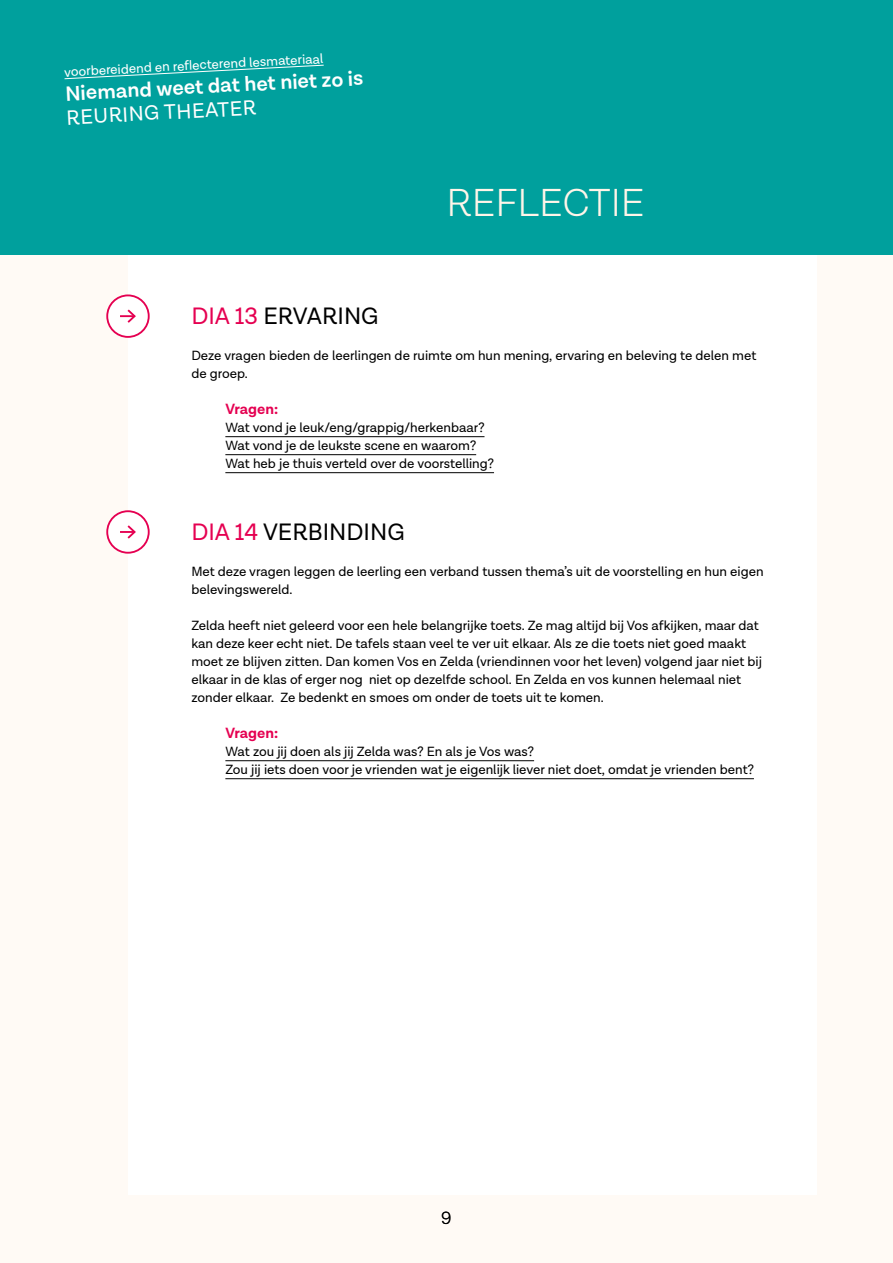
<style>
.page{position:relative;width:893px;height:1263px;background:#fff}
.page>*{position:absolute;margin:0;border:0;box-sizing:border-box;transform-origin:0 0}
.t1{font:300 39.75px "Lota Grotesque";color:#fff5e9}
.t2{font:24px "Lota Grotesque";color:#000}
.t3{font:600 21px "Lota Grotesque";color:#fff}
.t4{font:21px "Lota Grotesque";color:#fff}
.t5{font:300 18px "Lota Grotesque";color:#000}
.t6{font:700 15px "Lota Grotesque";color:#e50051}
.t7{font:13.5px/18px "Lota Grotesque";color:#000}
.t8{font:13.5px "Lota Grotesque";color:#fff}
.s1{color:#e50051}
</style>
<div class="page">
<div style="left:0;top:0;width:893px;height:255px;background:#00a09d"></div>
<div style="left:0;top:255px;width:893px;height:1008px;background:#fffaf5"></div>
<div style="left:128px;top:255px;width:688px;height:940px;background:#fff"></div>
<svg style="left:64px;top:65px;width:260px;height:14px"></svg>
<hr style="left:225px;top:436px;width:259px;height:1px;background:#000">
<hr style="left:225px;top:454px;width:251px;height:1px;background:#000">
<hr style="left:225px;top:472px;width:269px;height:1px;background:#000">
<hr style="left:225px;top:760px;width:309px;height:1px;background:#000">
<hr style="left:225px;top:778px;width:529px;height:1px;background:#000">
<div style="left:107px;top:295px;width:42px;height:42px;background:#fff;border-radius:50%"></div>
<div style="left:106px;top:294px;width:44px;height:44px;border:2px solid #e50051;border-radius:50%"></div>
<svg style="left:120px;top:309px;width:16px;height:14px"></svg>
<div style="left:107px;top:511px;width:42px;height:42px;background:#fff;border-radius:50%"></div>
<div style="left:106px;top:510px;width:44px;height:44px;border:2px solid #e50051;border-radius:50%"></div>
<svg style="left:120px;top:525px;width:16px;height:14px"></svg>
<p class="t8" style="left:64px;top:65px;width:261px;rotate:-3deg">voorbereidend en refl ecterend lesmateriaal</p>
<h3 class="t3" style="left:65px;top:82px;width:300px;rotate:-3deg">Niemand weet dat het niet zo is</h3>
<h3 class="t4" style="left:66px;top:106px;width:191px;rotate:-3deg">REURING THEATER</h3>
<h1 class="t1" style="left:446px;top:181px;width:200px">REFLECTIE</h1>
<h2 class="t2" style="left:191px;top:302px;width:189px"><span class="s1">DIA 13</span> ERVARING</h2>
<p class="t7" style="left:191px;top:347px;width:566px">Deze vragen bieden de leerlingen de ruimte om hun mening, ervaring en beleving te delen met de groep.</p>
<p class="t6" style="left:225px;top:400px;width:54px">Vragen:</p>
<p class="t7" style="left:225px;top:419px;width:270px">Wat vond je leuk/eng/grappig/herkenbaar?<br>Wat vond je de leukste scene en waarom?<br>Wat heb je thuis verteld over de voorstelling?</p>
<h2 class="t2" style="left:191px;top:518px;width:215px"><span class="s1">DIA 14</span> VERBINDING</h2>
<p class="t7" style="left:191px;top:563px;width:574px">Met deze vragen leggen de leerling een verband tussen thema’s uit de voorstelling en hun eigen belevingswereld.</p>
<p class="t7" style="left:191px;top:617px;width:572px">Zelda heeft niet geleerd voor een hele belangrijke toets. Ze mag altijd bij Vos afkijken, maar dat kan deze keer echt niet. De tafels staan veel te ver uit elkaar. Als ze die toets niet goed maakt moet ze blijven zitten. Dan komen Vos en Zelda (vriendinnen voor het leven) volgend jaar niet bij elkaar in de klas of erger nog niet op dezelfde school. En Zelda en vos kunnen helemaal niet zonder elkaar. Ze bedenkt en smoes om onder de toets uit te komen.</p>
<p class="t6" style="left:225px;top:724px;width:54px">Vragen:</p>
<p class="t7" style="left:225px;top:743px;width:530px">Wat zou jij doen als jij Zelda was? En als je Vos was?<br>Zou jij iets doen voor je vrienden wat je eigenlijk liever niet doet, omdat je vrienden bent?</p>
<h3 class="t5" style="left:441px;top:1208px;width:12px">9</h3>
</div>
